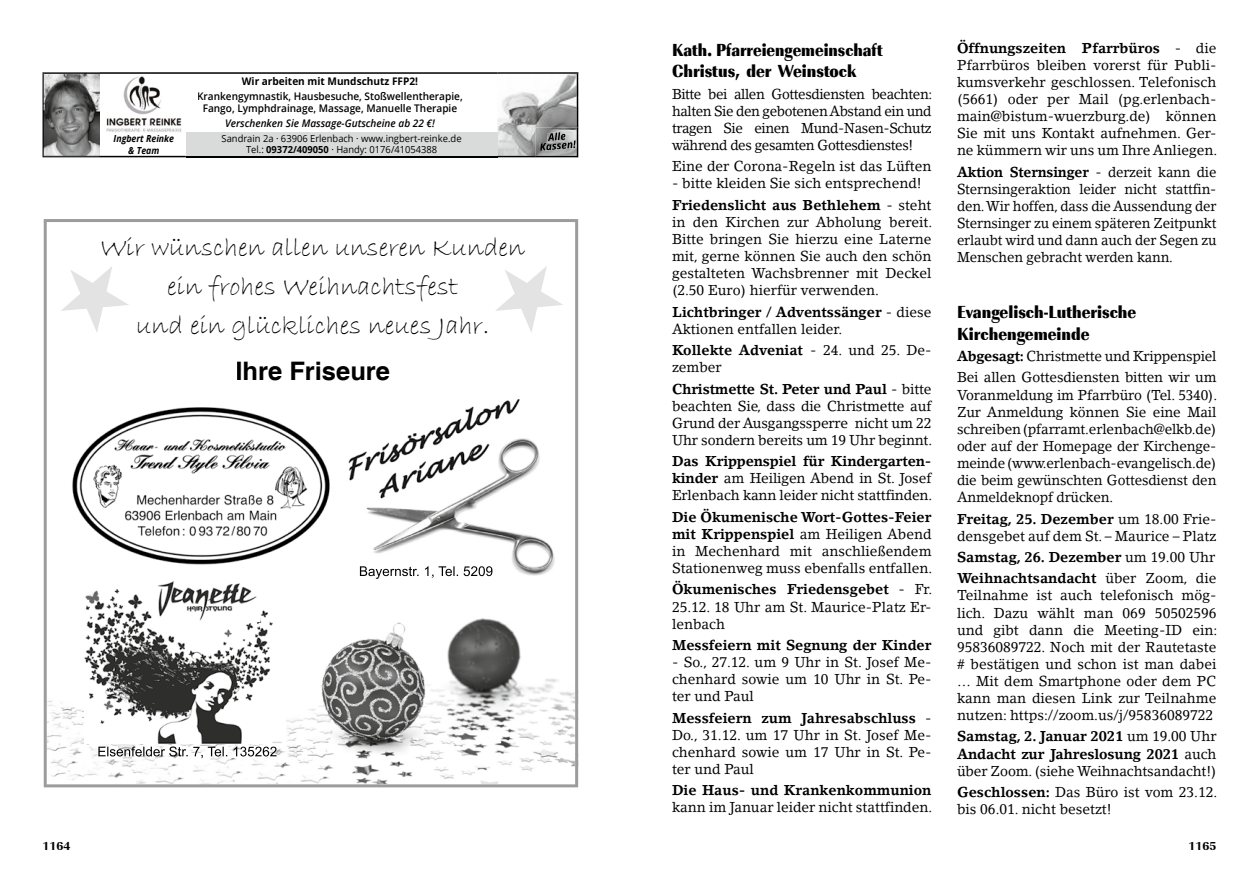
<style>
.page{position:relative;width:1259px;height:893px;background:#fff}
.page>*{position:absolute;margin:0;border:0;box-sizing:border-box;transform-origin:0 0}
.t1{font:27px/39px "Bradley Hand ITC";color:#000;text-align:center}
.t2{font:700 25.5px "Helvetica";color:#000}
.t3{font:18px/21.6px "Imperial URW Ext Nar Ult Bol";color:#000;scale:.95 1}
.t4{font:18px/21.6px "Imperial URW Ext Nar Ult Bol";color:#000}
.t5{font:14.25px/17.1px "Lino Letter Std";color:#000;text-align:justify}
.t6{font:14.25px/17.1px "Lino Letter Std";color:#000;scale:.96 1}
.t7{font:14.25px/17.1px "Lino Letter Std";color:#000;text-align:justify;scale:.94 1}
.t8{font:14.25px/17.1px "Lino Letter Std";color:#000;text-align:justify;scale:.95 1}
.t9{font:700 14.25px/21.3px "Lino Letter Std";color:#000}
.t10{font:700 expanded 12px "Imperial URW";color:#000}
.t11{font:600 10.5px/12.6px "Open Sans";color:#000;text-align:center;scale:.96 1}
.t12{font:italic 600 10.5px "Open Sans";color:#000;scale:.96 1}
.t13{font:700 10.5px "Open Sans";color:#000;scale:.96 1}
.t14{font:9.75px/11.7px "Open Sans";color:#000;text-align:center;scale:.96 1}
.t15{font:italic 700 9.75px/11.7px "Open Sans";color:#000;text-align:center;scale:.9 1}
.s1{font-weight:700}
.s2{font-weight:400}
</style>
<div class="page">
<svg style="left:43px;top:72px;width:535px;height:85px"></svg>
<img style="left:497px;top:73px;width:81px;height:84px">
<hr style="left:186px;top:156px;width:311px;height:1px;background:#000">
<img style="left:44px;top:73px;width:55px;height:83px">
<div style="left:222px;top:134px;width:137px;height:8px;background:#d9dada"></div>
<div style="left:361px;top:134px;width:100px;height:10px;background:#d9dada"></div>
<div style="left:246px;top:146px;width:18px;height:7px;background:#d9dada"></div>
<div style="left:267px;top:146px;width:62px;height:7px;background:#d9dada"></div>
<div style="left:329px;top:146px;width:108px;height:10px;background:#d9dada"></div>
<img style="left:535px;top:128px;width:43px;height:29px">
<img style="left:547px;top:132px;width:19px;height:8px">
<img style="left:539px;top:140px;width:37px;height:11px">
<img style="left:105px;top:75px;width:77px;height:58px">
<svg style="left:44px;top:219px;width:534px;height:568px"></svg>
<img style="left:71px;top:405px;width:261px;height:160px">
<img style="left:85px;top:586px;width:201px;height:157px">
<img style="left:157px;top:582px;width:103px;height:39px">
<img style="left:98px;top:746px;width:178px;height:12px">
<img style="left:348px;top:399px;width:215px;height:177px">
<img style="left:360px;top:566px;width:132px;height:10px">
<svg style="left:44px;top:246px;width:95px;height:95px"></svg>
<svg style="left:478px;top:246px;width:95px;height:95px"></svg>
<p class="t15" style="left:114px;top:133px;width:69px">Ingbert Reinke &amp; Team</p>
<p class="t13" style="left:242px;top:74px;width:185px">Wir arbeiten mit Mundschutz FFP2!</p>
<p class="t11" style="left:197px;top:89px;width:278px">Krankengymnastik, Hausbesuche, Stoßwellentherapie,<br>Fango, Lymphdrainage, Massage, Manuelle Therapie</p>
<p class="t12" style="left:225px;top:116px;width:220px">Verschenken Sie Massage-Gutscheine ab 22 €!</p>
<p class="t14" style="left:222px;top:132px;width:251px">Sandrain 2a · 63906 Erlenbach · www.ingbert-reinke.de<br>Tel.: <span class="s1">09372/409050</span> · Handy: 0176/41054388</p>
<h1 class="t1" style="left:100px;top:228px;width:426px">Wir wünschen allen unseren Kunden ein frohes Weihnachtsfest<br>und ein glückliches neues Jahr.</h1>
<h2 class="t2" style="left:235px;top:355px;width:156px">Ihre Friseure</h2>
<p class="t3" style="left:672px;top:39px;width:223px">Kath. Pfarreiengemeinschaft<br>Christus, der Weinstock</p>
<p class="t8" style="left:672px;top:85px;width:275px">Bitte bei allen Gottesdiensten beachten: halten Sie den gebotenen Abstand ein und tragen Sie einen Mund-Nasen-Schutz während des gesamten Gottesdienstes!</p>
<p class="t5" style="left:672px;top:158px;width:261px">Eine der Corona-Regeln ist das Lüften</p>
<p class="t5" style="left:672px;top:173px;width:261px;line-height:21.3px">- bitte kleiden Sie sich entsprechend!<br><span class="s1">Friedenslicht aus Bethlehem</span> - steht</p>
<p class="t5" style="left:672px;top:213px;width:262px">in den Kirchen zur Abholung bereit.<br>Bitte bringen Sie hierzu eine Laterne mit, gerne können Sie auch den schön gestalteten Wachsbrenner mit Deckel (2.50 Euro) hierfür verwenden.</p>
<p class="t5" style="left:672px;top:303px;width:261px"><span class="s1">Lichtbringer / Adventssänger</span> - diese<br>Aktionen entfallen leider.</p>
<p class="t5" style="left:672px;top:342px;width:261px"><span class="s1">Kollekte Adveniat</span> - 24. und 25. De&shy;zember</p>
<p class="t5" style="left:672px;top:380px;width:262px"><span class="s1">Christmette St. Peter und Paul</span> - bitte beachten Sie, dass die Christmette auf Grund der Ausgangssperre nicht um 22<br>Uhr sondern bereits um 19 Uhr beginnt.</p>
<p class="t5" style="left:672px;top:453px;width:262px"><span class="s1">Das Krippenspiel für Kindergarten&shy;kinder</span> am Heiligen Abend in St. Josef Erlenbach kann leider nicht stattfinden.</p>
<p class="t5" style="left:672px;top:508px;width:262px"><span class="s1">Die Ökumenische Wort-Gottes-Feier mit Krippenspiel</span> am Heiligen Abend in Mechenhard mit anschließendem Stationenweg muss ebenfalls entfallen.</p>
<p class="t5" style="left:672px;top:581px;width:262px"><span class="s1">Ökumenisches Friedensgebet</span> - Fr.<br>25.12. 18 Uhr am St. Maurice-Platz Er&shy;lenbach</p>
<p class="t9" style="left:672px;top:634px;width:261px">Messfeiern mit Segnung der Kinder</p>
<p class="t5" style="left:672px;top:653px;width:261px">- So., 27.12. um 9 Uhr in St. Josef Me&shy;chenhard sowie um 10 Uhr in St. Pe&shy;ter und Paul</p>
<p class="t5" style="left:672px;top:709px;width:261px"><span class="s1">Messfeiern zum Jahresabschluss</span> - Do., 31.12. um 17 Uhr in St. Josef Me&shy;chenhard sowie um 17 Uhr in St. Pe&shy;ter und Paul</p>
<p class="t9" style="left:672px;top:780px;width:261px">Die Haus- und Krankenkommunion</p>
<p class="t5" style="left:672px;top:799px;width:262px">kann im Januar leider nicht stattfinden.</p>
<p class="t5" style="left:957px;top:39px;width:262px"><span class="s1">Öffnungszeiten Pfarrbüros</span> - die Pfarrbüros bleiben vorerst für Publi&shy;kumsverkehr geschlossen. Telefonisch (5661) oder per Mail (pg.erlenbach&shy;main@bistum-wuerzburg.de) können Sie mit uns Kontakt aufnehmen. Ger&shy;ne kümmern wir uns um Ihre Anliegen.</p>
<p class="t7" style="left:957px;top:163px;width:277px"><span class="s1">Aktion Sternsinger</span> - derzeit kann die Sternsingeraktion leider nicht stattfin&shy;den. Wir hoffen, dass die Aussendung der Sternsinger zu einem späteren Zeitpunkt erlaubt wird und dann auch der Segen zu Menschen gebracht werden kann.</p>
<p class="t4" style="left:957px;top:301px;width:181px">Evangelisch-Lutherische<br>Kirchengemeinde</p>
<p class="t6" style="left:957px;top:345px;width:272px;line-height:21.3px"><span class="s1">Abgesagt:</span> Christmette und Krippenspiel<br>Bei allen Gottesdiensten bitten wir um</p>
<p class="t6" style="left:957px;top:386px;width:272px;text-align:justify">Voranmeldung im Pfarrbüro (Tel. 5340).<br>Zur Anmeldung können Sie eine Mail schreiben (pfarramt.erlenbach@elkb.de) oder auf der Homepage der Kirchenge&shy;meinde (www.erlenbach-evangelisch.de) die beim gewünschten Gottesdienst den Anmeldeknopf drücken.</p>
<p class="t5" style="left:957px;top:510px;width:261px"><span class="s1">Freitag, 25. Dezember</span> um 18.00 Frie&shy;densgebet auf dem St. – Maurice – Platz</p>
<p class="t9" style="left:957px;top:546px;width:261px">Samstag, 26. Dezember <span class="s2">um 19.00 Uhr<br></span>Weihnachtsandacht <span class="s2">über Zoom, die</span></p>
<p class="t5" style="left:957px;top:587px;width:262px">Teilnahme ist auch telefonisch mög&shy;lich. Dazu wählt man 069 50502596 und gibt dann die Meeting-ID ein:<br>95836089722. Noch mit der Rautetaste # bestätigen und schon ist man dabei … Mit dem Smartphone oder dem PC kann man diesen Link zur Teilnahme nutzen: https://zoom.us/j/95836089722</p>
<p class="t5" style="left:957px;top:728px;width:261px"><span class="s1">Samstag, 2. Januar 2021</span> um 19.00 Uhr <span class="s1">Andacht zur Jahreslosung 2021</span> auch über Zoom. (siehe Weihnachtsandacht!)</p>
<p class="t5" style="left:957px;top:783px;width:262px"><span class="s1">Geschlossen:</span> Das Büro ist vom 23.12. bis 06.01. nicht besetzt!</p>
<p class="t10" style="left:43px;top:839px;width:29px">1164</p>
<p class="t10" style="left:1188px;top:839px;width:29px">1165</p>
</div>
